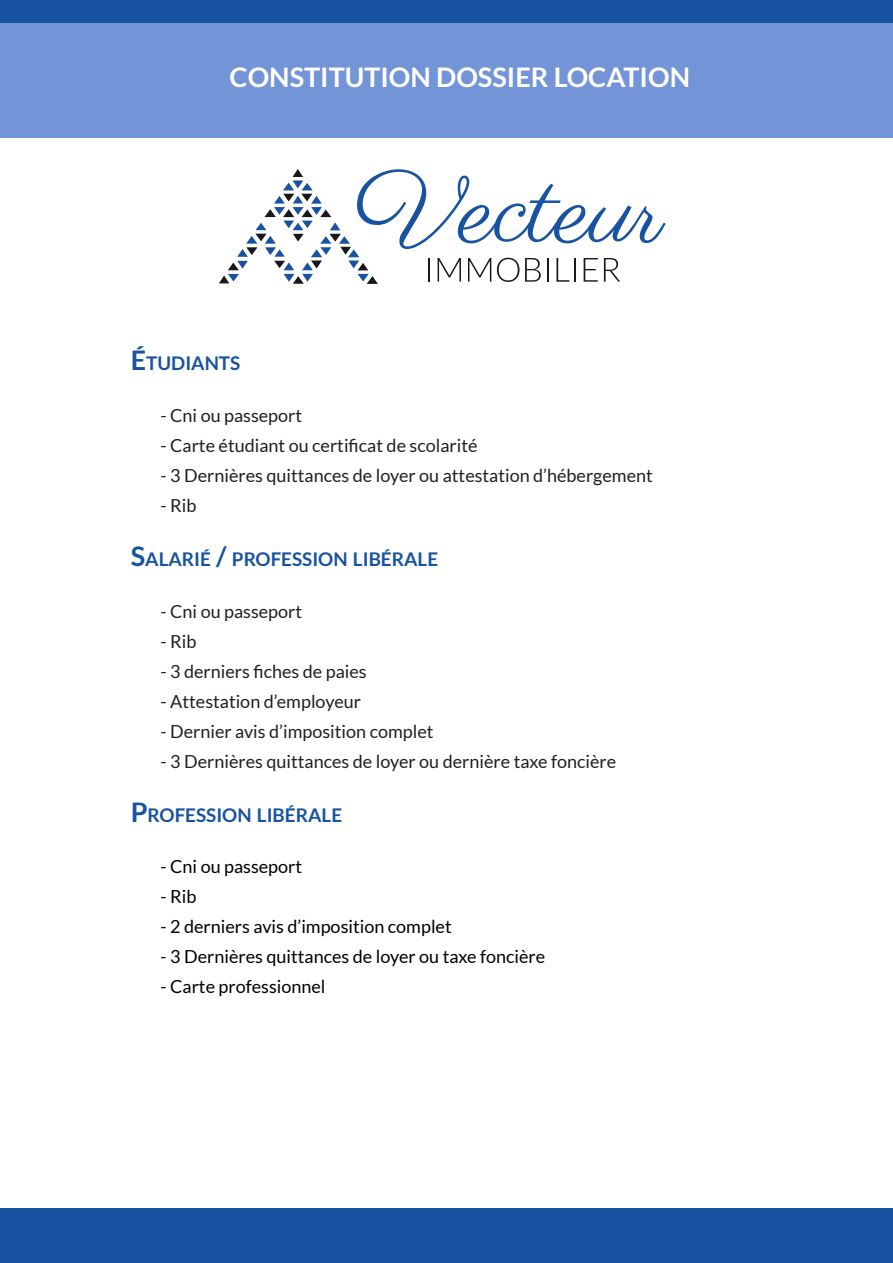
<style>
.page{position:relative;width:893px;height:1263px;background:#fff}
.page>*{position:absolute;margin:0;border:0;box-sizing:border-box;transform-origin:0 0}
.t1{font:700 27px "Lato";color:#fff}
.t2{font:700 18.9px "Lato";color:#1853a1}
.t3{font:18px "Lato";color:#231f20}
.t4{font:18px "Lato";color:#000}
.s1{font-size:27px}
</style>
<div class="page">
<div style="left:0;top:0;width:893px;height:24px;background:#1853a1"></div>
<div style="left:0;top:23px;width:893px;height:115px;background:#7394d6"></div>
<svg style="left:219px;top:169px;width:447px;height:115px"></svg>
<div style="left:0;top:1209px;width:893px;height:54px;background:#1853a1"></div>
<p class="t1" style="left:230px;top:61px;width:462px">CONSTITUTION DOSSIER LOCATION</p>
<p class="t2" style="left:131px;top:353px;width:111px"><span class="s1">É</span>TUDIANTS</p>
<p class="t3" style="left:161px;top:405px;width:143px">- Cni ou passeport</p>
<p class="t3" style="left:161px;top:435px;width:319px">- Carte étudiant ou certificat de scolarité</p>
<p class="t3" style="left:161px;top:465px;width:494px">- 3 Dernières quittances de loyer ou attestation d’hébergement</p>
<p class="t3" style="left:161px;top:495px;width:37px">- Rib</p>
<p class="t2" style="left:131px;top:548px;width:309px"><span class="s1">S</span>ALARIÉ <span class="s1">/</span> PROFESSION LIBÉRALE</p>
<p class="t3" style="left:161px;top:601px;width:143px">- Cni ou passeport</p>
<p class="t3" style="left:161px;top:631px;width:37px">- Rib</p>
<p class="t3" style="left:161px;top:661px;width:208px">- 3 derniers fiches de paies</p>
<p class="t3" style="left:161px;top:691px;width:202px">- Attestation d’employeur</p>
<p class="t3" style="left:161px;top:721px;width:275px">- Dernier avis d’imposition complet</p>
<p class="t3" style="left:161px;top:751px;width:457px">- 3 Dernières quittances de loyer ou dernière taxe foncière</p>
<p class="t2" style="left:131px;top:804px;width:213px"><span class="s1">P</span>ROFESSION LIBÉRALE</p>
<p class="t4" style="left:161px;top:857px;width:143px">- Cni ou passeport</p>
<p class="t4" style="left:161px;top:887px;width:37px">- Rib</p>
<p class="t4" style="left:161px;top:917px;width:293px">- 2 derniers avis d’imposition complet</p>
<p class="t4" style="left:161px;top:947px;width:386px">- 3 Dernières quittances de loyer ou taxe foncière</p>
<p class="t4" style="left:161px;top:977px;width:167px">- Carte professionnel</p>
</div>
